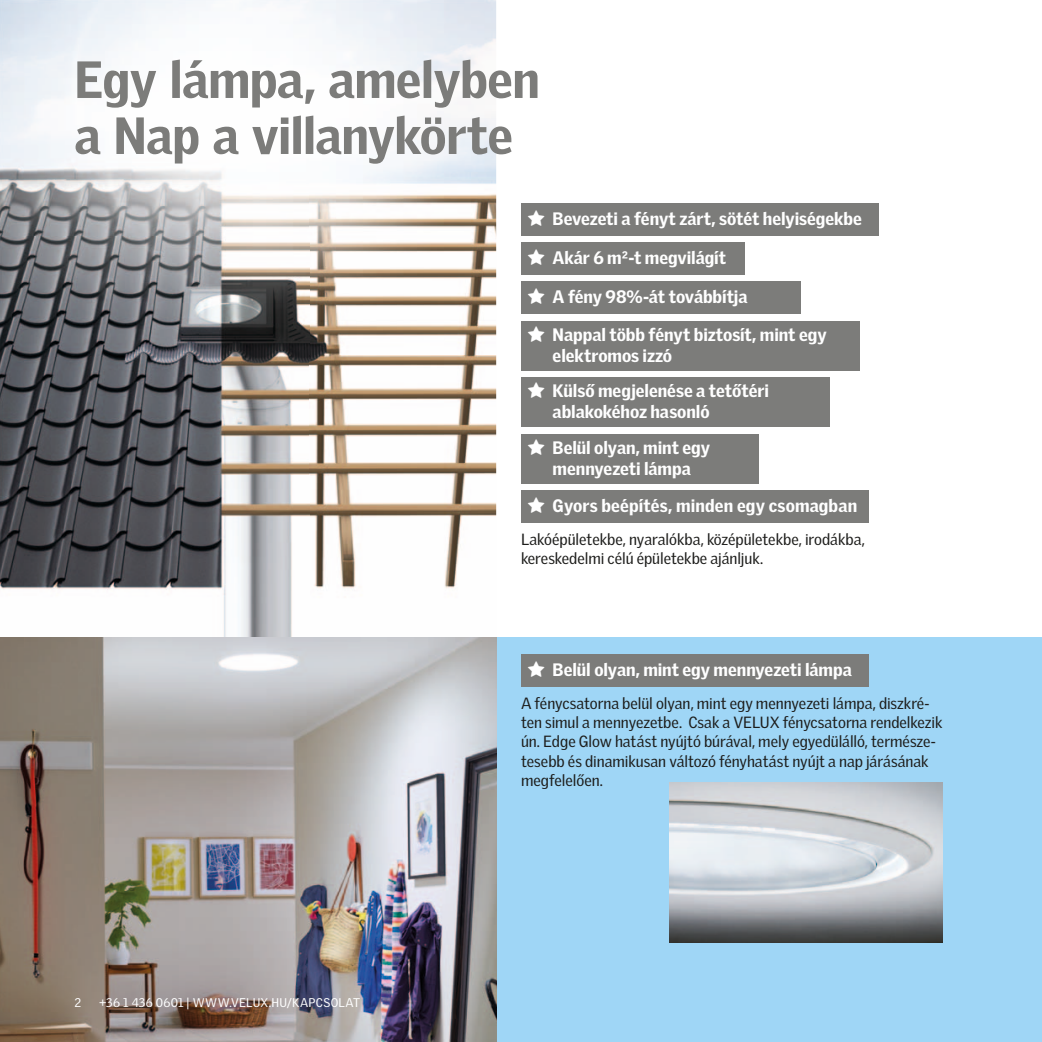
<style>
.page{position:relative;width:1042px;height:1042px;background:#fff}
.page>*{position:absolute;margin:0;border:0;box-sizing:border-box;transform-origin:0 0}
.t1{font:900 50.75px/56px "Velux Gothic";letter-spacing:-.01em;color:#7c7c7a}
.t2{font:900 17.5px/37.4px "Velux Gothic";letter-spacing:-.005em;color:#fff}
.t3{font:15.75px/19.2px "Velux Gothic";color:#1d1d1b}
.t4{font:12.25px "Velux Gothic";letter-spacing:.02em;color:#fff}
</style>
<div class="page">
<div style="left:422px;top:638px;width:620px;height:404px;background:#9fd6f6"></div>
<img style="left:0;top:0;width:496px;height:638px">
<div style="left:521px;top:654px;width:347px;height:32px;background:#7c7c7a"></div>
<img style="left:0;top:638px;width:496px;height:404px">
<img style="left:670px;top:783px;width:273px;height:160px">
<div style="left:521px;top:203px;width:357px;height:32px;background:#7c7c7a"></div>
<div style="left:521px;top:242px;width:223px;height:32px;background:#7c7c7a"></div>
<div style="left:521px;top:281px;width:280px;height:33px;background:#7c7c7a"></div>
<div style="left:521px;top:321px;width:338px;height:49px;background:#7c7c7a"></div>
<div style="left:521px;top:377px;width:309px;height:50px;background:#7c7c7a"></div>
<div style="left:521px;top:434px;width:237px;height:49px;background:#7c7c7a"></div>
<div style="left:521px;top:490px;width:347px;height:33px;background:#7c7c7a"></div>
<h1 class="t1" style="left:74px;top:58px;width:467px">Egy lámpa, amelyben a Nap a villanykörte</h1>
<p class="t2" style="left:553px;top:202px;width:311px">Bevezeti a fényt zárt, sötét helyiségekbe</p>
<p class="t2" style="left:553px;top:241px;width:175px">Akár 6 m²-t megvilágít</p>
<p class="t2" style="left:553px;top:280px;width:276px">A fény 98%-át továbbítja<br>Nappal több fényt biztosít, mint egy</p>
<p class="t2" style="left:553px;top:340px;width:218px;line-height:35.5px">elektromos izzó<br>Külső megjelenése a tetőtéri</p>
<p class="t2" style="left:553px;top:396px;width:159px;line-height:35.5px">ablakokéhoz hasonló<br>Belül olyan, mint egy</p>
<p class="t2" style="left:553px;top:452px;width:306px">mennyezeti lámpa<br>Gyors beépítés, minden egy csomagban</p>
<p class="t3" style="left:521px;top:531px;width:345px">Lakóépületekbe, nyaralókba, középületekbe, irodákba, kereskedelmi célú épületekbe ajánljuk.</p>
<p class="t4" style="left:74px;top:998px;width:8px">2</p>
<p class="t4" style="left:99px;top:998px;width:262px">+36 1 436 0601 | WWW.VELUX.HU/KAPCSOLAT</p>
<p class="t2" style="left:553px;top:653px;width:301px">Belül olyan, mint egy mennyezeti lámpa</p>
<p class="t3" style="left:521px;top:695px;width:423px">A fénycsatorna belül olyan, mint egy mennyezeti lámpa, diszkré&shy;ten simul a mennyezetbe. Csak a VELUX fénycsatorna rendelkezik ún. Edge Glow hatást nyújtó búrával, mely egyedülálló, természe&shy;tesebb és dinamikusan változó fényhatást nyújt a nap járásának megfelelően.</p>
</div>
